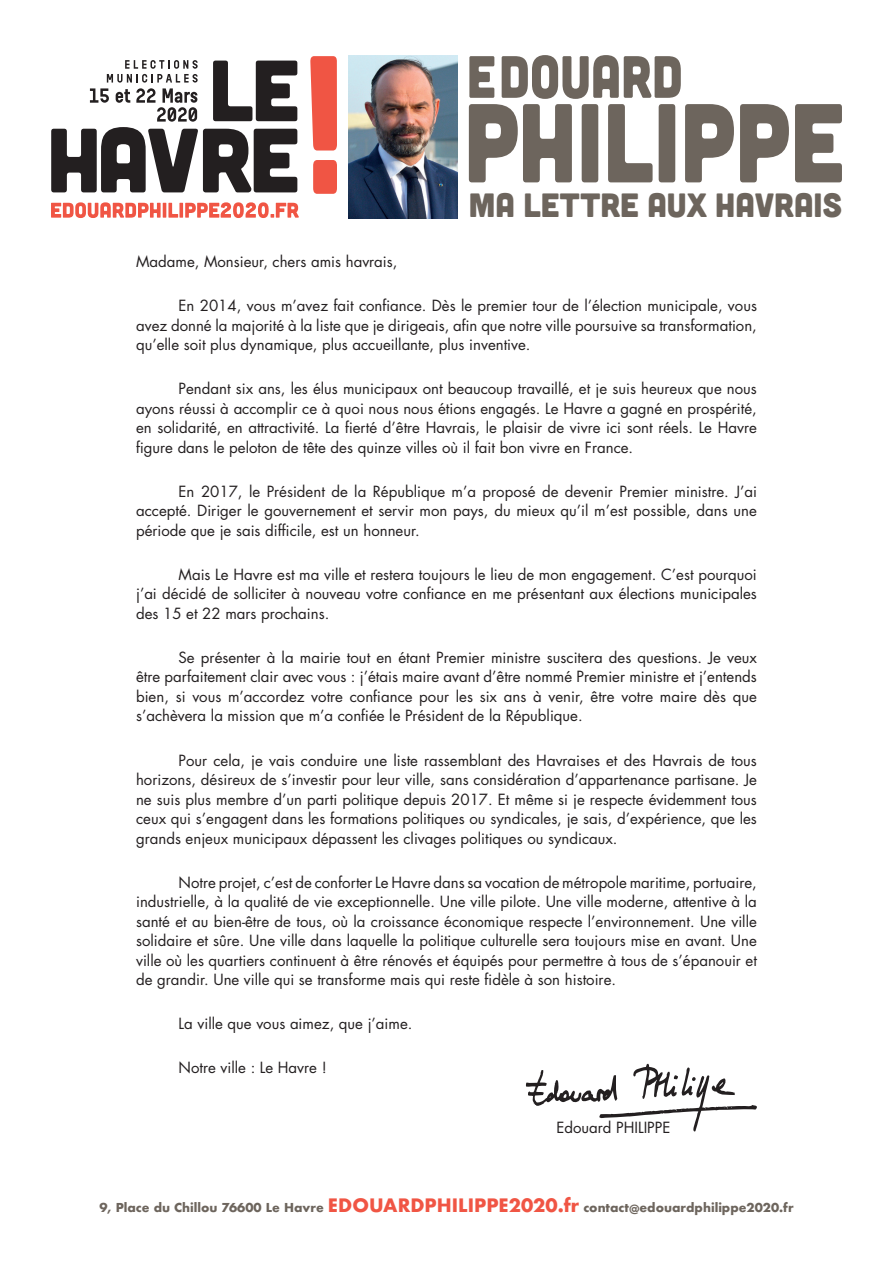
<style>
.page{position:relative;width:893px;height:1263px;background:#fff}
.page>*{position:absolute;margin:0;border:0;box-sizing:border-box;transform-origin:0 0}
.t1{font:33.6px "Cubano";color:#6d655d}
.t2{font:15px/19.5px "Futura";color:#231f20;text-align:justify}
.t3{font:700 12px "Futura";color:#6d655d}
.s1{font-size:18px;color:#f05544}
</style>
<div class="page">
<svg style="left:526px;top:1063px;width:231px;height:68px"></svg>
<svg style="left:469px;top:55px;width:265px;height:127px"></svg>
<svg style="left:740px;top:104px;width:49px;height:78px"></svg>
<svg style="left:795px;top:104px;width:47px;height:78px"></svg>
<svg style="left:310px;top:56px;width:27px;height:138px;background:#f26f60"></svg>
<svg style="left:51px;top:60px;width:246px;height:132px"></svg>
<svg style="left:51px;top:202px;width:110px;height:16px"></svg>
<hr style="left:163px;top:203px;width:3px;height:15px;background:#f05544">
<svg style="left:168px;top:203px;width:10px;height:15px"></svg>
<svg style="left:179px;top:203px;width:4px;height:15px"></svg>
<svg style="left:185px;top:202px;width:114px;height:16px"></svg>
<img style="left:349px;top:56px;width:108px;height:162px">
<p class="t1" style="left:469px;top:183px;width:375px">MA LETTRE AUX HAVRAIS</p>
<p class="t2" style="left:136px;top:251px;width:263px">Madame, Monsieur, chers amis havrais,</p>
<p class="t2" style="left:136px;top:295px;width:622px;text-indent:43px">En 2014, vous m’avez fait confiance. Dès le premier tour de l’élection municipale, vous avez donné la majorité à la liste que je dirigeais, afin que notre ville poursuive sa transformation, qu’elle soit plus dynamique, plus accueillante, plus inventive.</p>
<p class="t2" style="left:136px;top:379px;width:622px;text-indent:43px">Pendant six ans, les élus municipaux ont beaucoup travaillé, et je suis heureux que nous ayons réussi à accomplir ce à quoi nous nous étions engagés. Le Havre a gagné en prospérité, en solidarité, en attractivité. La fierté d’être Havrais, le plaisir de vivre ici sont réels. Le Havre figure dans le peloton de tête des quinze villes où il fait bon vivre en France.</p>
<p class="t2" style="left:136px;top:481px;width:622px;text-indent:43px">En 2017, le Président de la République m’a proposé de devenir Premier ministre. J’ai accepté. Diriger le gouvernement et servir mon pays, du mieux qu’il m’est possible, dans une période que je sais difficile, est un honneur.</p>
<p class="t2" style="left:136px;top:564px;width:622px;text-indent:43px">Mais Le Havre est ma ville et restera toujours le lieu de mon engagement. C’est pourquoi j’ai décidé de solliciter à nouveau votre confiance en me présentant aux élections municipales des 15 et 22 mars prochains.</p>
<p class="t2" style="left:136px;top:647px;width:622px;text-indent:43px">Se présenter à la mairie tout en étant Premier ministre suscitera des questions. Je veux être parfaitement clair avec vous : j’étais maire avant d’être nommé Premier ministre et j’entends bien, si vous m’accordez votre confiance pour les six ans à venir, être votre maire dès que s’achèvera la mission que m’a confiée le Président de la République.</p>
<p class="t2" style="left:136px;top:750px;width:622px;text-indent:43px">Pour cela, je vais conduire une liste rassemblant des Havraises et des Havrais de tous horizons, désireux de s’investir pour leur ville, sans considération d’appartenance partisane. Je ne suis plus membre d’un parti politique depuis 2017. Et même si je respecte évidemment tous ceux qui s’engagent dans les formations politiques ou syndicales, je sais, d’expérience, que les grands enjeux municipaux dépassent les clivages politiques ou syndicaux.</p>
<p class="t2" style="left:136px;top:872px;width:622px;text-indent:43px">Notre projet, c’est de conforter Le Havre dans sa vocation de métropole maritime, portuaire, industrielle, à la qualité de vie exceptionnelle. Une ville pilote. Une ville moderne, attentive à la santé et au bien-être de tous, où la croissance économique respecte l’environnement. Une ville solidaire et sûre. Une ville dans laquelle la politique culturelle sera toujours mise en avant. Une ville où les quartiers continuent à être rénovés et équipés pour permettre à tous de s’épanouir et de grandir. Une ville qui se transforme mais qui reste fidèle à son histoire.</p>
<p class="t2" style="left:179px;top:1014px;width:235px">La ville que vous aimez, que j’aime.</p>
<p class="t2" style="left:179px;top:1058px;width:150px">Notre ville : Le Havre !</p>
<p class="t2" style="left:556px;top:1117px;width:115px">Edouard PHILIPPE</p>
<p class="t3" style="left:99px;top:1199px;width:696px">9, Place du Chillou 76600 Le Havre <span class="s1">EDOUARDPHILIPPE2020.fr</span> contact@edouardphilippe2020.fr</p>
</div>
